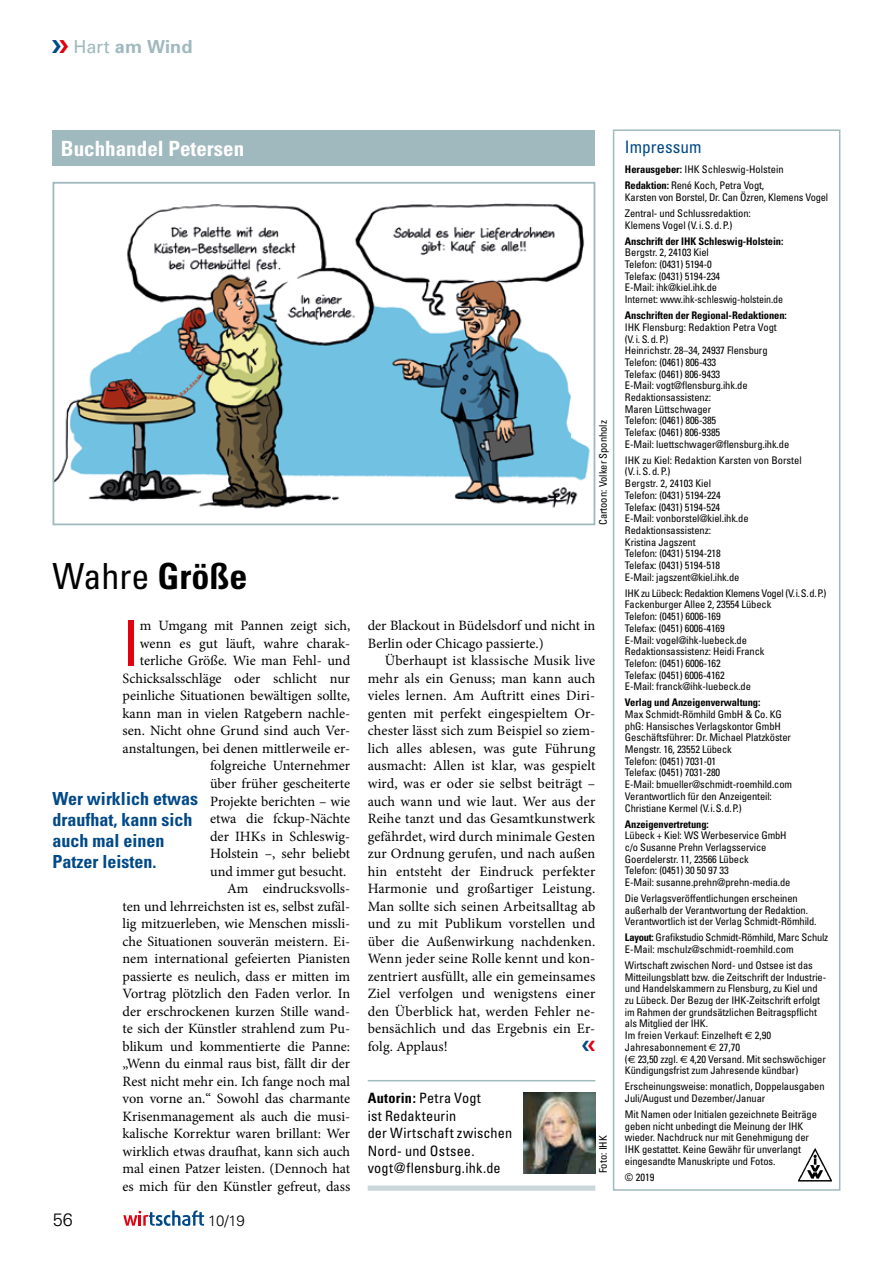
<style>
.page{position:relative;width:893px;height:1263px;background:#fff}
.page>*{position:absolute;margin:0;border:0;box-sizing:border-box;transform-origin:0 0}
.t1{font:condensed 62.7px "Univers";color:#e3000f}
.t2{font:condensed 36px "Univers";color:#000}
.t3{font:700 condensed 21px "Univers";color:#fff}
.t4{font:700 condensed 18px/21px "Univers";color:#004988}
.t5{font:700 18px "Univers";letter-spacing:.005em;color:#a0b9be}
.t6{font:300 18px "Univers";color:#000}
.t7{font:condensed 17.25px "Univers";color:#004988}
.t8{font:300 15px "Univers";color:#000}
.t9{font:14.25px/17.5px "Minion Pro";color:#000}
.t10{font:condensed 14.25px/17.5px "Univers";letter-spacing:.01em;color:#000}
.t11{font:condensed 10.5px/11.7px "Univers";letter-spacing:-.01em;color:#000}
.t12{font:700 condensed 10.5px "Univers";letter-spacing:-.01em;color:#000}
.s1{font-weight:400}
.s2{font-weight:700}
.s3{font-family:"Euro Sans";font-stretch:normal}
</style>
<div class="page">
<svg style="left:123px;top:1210px;width:81px;height:16px"></svg>
<hr style="left:368px;top:1080px;width:227px;height:1px;background:#a0b9be">
<div style="left:368px;top:1185px;width:227px;height:6px;background:#c9d7da"></div>
<div style="left:52px;top:130px;width:543px;height:35px;background:#a0b9be"></div>
<img style="left:56px;top:203px;width:534px;height:306px">
<div style="left:53px;top:182px;width:542px;height:343px;border:2px solid #a0b9be"></div>
<img style="left:798px;top:1148px;width:34px;height:33px">
<div style="left:613px;top:129px;width:227px;height:1062px;border:2px solid #a0b9be"></div>
<img style="left:524px;top:1092px;width:71px;height:81px">
<h3 class="t5" style="left:73px;top:35px;width:120px"><span class="s1">Hart</span> am Wind</h3>
<h3 class="t3" style="left:61px;top:136px;width:185px">Buchhandel Petersen</h3>
<h2 class="t2" style="left:52px;top:553px;width:196px">Wahre <span class="s2">Größe</span></h2>
<h1 class="t1" style="left:123px;top:603px;width:19px">I</h1>
<p class="t9" style="left:123px;top:617px;width:229px;text-align:right">m Umgang mit Pannen zeigt sich, wenn es gut läuft, wahre charak&shy;terliche Größe. Wie man Fehl- und Schicksalsschläge oder schlicht nur peinliche Situationen bewältigen sollte, kann man in vielen Ratgebern nachle&shy;sen. Nicht ohne Grund sind auch Ver&shy;anstaltungen, bei denen mittlerweile er&shy;folgreiche Unternehmer<br>über früher gescheiterte<br>Projekte berichten – wie<br>etwa die fckup-Nächte<br>der IHKs in Schleswig-<br>Holstein –, sehr beliebt<br>und immer gut besucht.<br>Am eindrucksvolls-<br>ten und lehrreichsten ist es, selbst zufäl&shy;lig mitzuerleben, wie Menschen missli&shy;che Situationen souverän meistern. Ei&shy;nem international gefeierten Pianisten passierte es neulich, dass er mitten im Vortrag plötzlich den Faden verlor. In der erschrockenen kurzen Stille wand&shy;te sich der Künstler strahlend zum Pu&shy;blikum und kommentierte die Panne: „Wenn du einmal raus bist, fällt dir der Rest nicht mehr ein. Ich fange noch mal von vorne an.“ Sowohl das charmante Krisenmanagement als auch die musi&shy;kalische Korrektur waren brillant: Wer wirklich etwas draufhat, kann sich auch mal einen Patzer leisten. (Dennoch hat es mich für den Künstler gefreut, dass</p>
<h3 class="t4" style="left:52px;top:788px;width:147px">Wer wirklich etwas draufhat, kann sich auch mal einen<br>Patzer leisten.</h3>
<h3 class="t6" style="left:53px;top:1208px;width:22px">56</h3>
<h3 class="t8" style="left:208px;top:1211px;width:38px">10/19</h3>
<p class="t11" style="left:597px;top:525px;width:107px;rotate:-90deg">Cartoon: Volker Sponholz</p>
<h3 class="t9" style="left:368px;top:617px;width:229px">der Blackout in Büdelsdorf und nicht in<br>Berlin oder Chicago passierte.)</h3>
<p class="t9" style="left:368px;top:652px;width:229px;text-align:justify;text-indent:17px">Überhaupt ist klassische Musik live mehr als ein Genuss; man kann auch vieles lernen. Am Auftritt eines Diri&shy;genten mit perfekt eingespieltem Or&shy;chester lässt sich zum Beispiel so ziem&shy;lich alles ablesen, was gute Führung ausmacht: Allen ist klar, was gespielt wird, was er oder sie selbst beiträgt – auch wann und wie laut. Wer aus der Reihe tanzt und das Gesamtkunstwerk gefährdet, wird durch minimale Gesten zur Ordnung gerufen, und nach außen hin entsteht der Eindruck perfekter Harmonie und großartiger Leistung.<br>Man sollte sich seinen Arbeitsalltag ab und zu mit Publikum vorstellen und über die Außenwirkung nachdenken.<br>Wenn jeder seine Rolle kennt und kon&shy;zentriert ausfüllt, alle ein gemeinsames Ziel verfolgen und wenigstens einer den Überblick hat, werden Fehler ne&shy;bensächlich und das Ergebnis ein Er&shy;folg. Applaus!</p>
<h3 class="t10" style="left:368px;top:1089px;width:146px"><span class="s2">Autorin:</span> Petra Vogt<br>ist Redakteurin<br>der Wirtschaft zwischen<br>Nord- und Ostsee. vogt@flensburg.ihk.de</h3>
<p class="t11" style="left:597px;top:1173px;width:39px;rotate:-90deg">Foto: IHK</p>
<h3 class="t7" style="left:625px;top:136px;width:78px">Impressum</h3>
<p class="t11" style="left:625px;top:162px;width:160px;line-height:15.9px"><span class="s2">Herausgeber:</span> IHK Schleswig-Holstein<br><span class="s2">Redaktion:</span> René Koch, Petra Vogt,</p>
<p class="t11" style="left:625px;top:189px;width:205px;line-height:15.9px">Karsten von Borstel, Dr. Can Özren, Klemens Vogel<br>Zentral- und Schlussredaktion:</p>
<p class="t11" style="left:625px;top:219px;width:109px">Klemens Vogel (V. i.S.d.P.)</p>
<p class="t12" style="left:625px;top:234px;width:160px">Anschrift der IHK Schleswig-Holstein:</p>
<p class="t11" style="left:625px;top:247px;width:160px">Bergstr. 2, 24103 Kiel<br>Telefon: (0431) 5194-0<br>Telefax: (0431) 5194-234<br>E-Mail: ihk@kiel.ihk.de<br>Internet: www.ihk-schleswig-holstein.de</p>
<p class="t12" style="left:625px;top:309px;width:163px">Anschriften der Regional-Redaktionen:</p>
<p class="t11" style="left:625px;top:321px;width:166px">IHK Flensburg: Redaktion Petra Vogt<br>(V. i. S. d. P.)<br>Heinrichstr. 28–34, 24937 Flensburg<br>Telefon: (0461) 806-433<br>Telefax: (0461) 806-9433<br>E-Mail: vogt@flensburg.ihk.de<br>Redaktionsassistenz:<br>Maren Lüttschwager<br>Telefon: (0461) 806-385<br>Telefax: (0461) 806-9385<br>E-Mail: luettschwager@flensburg.ihk.de</p>
<p class="t11" style="left:625px;top:454px;width:178px">IHK zu Kiel: Redaktion Karsten von Borstel (V. i.S. d.P.)<br>Bergstr. 2, 24103 Kiel<br>Telefon: (0431) 5194-224<br>Telefax: (0431) 5194-524<br>E-Mail: vonborstel@kiel.ihk.de<br>Redaktionsassistenz:<br>Kristina Jagszent<br>Telefon: (0431) 5194-218<br>Telefax: (0431) 5194-518<br>E-Mail: jagszent@kiel.ihk.de</p>
<p class="t11" style="left:625px;top:587px;width:203px">IHK zu Lübeck: Redaktion Klemens Vogel (V.i.S.d.P.)<br>Fackenburger Allee 2, 23554 Lübeck<br>Telefon: (0451) 6006-169<br>Telefax: (0451) 6006-4169<br>E-Mail: vogel@ihk-luebeck.de<br>Redaktionsassistenz: Heidi Franck<br>Telefon: (0451) 6006-162<br>Telefax: (0451) 6006-4162<br>E-Mail: franck@ihk-luebeck.de</p>
<p class="t12" style="left:625px;top:696px;width:137px">Verlag und Anzeigenverwaltung:</p>
<p class="t11" style="left:625px;top:708px;width:169px">Max Schmidt-Römhild GmbH &amp; Co. KG phG: Hansisches Verlagskontor GmbH Geschäftsführer: Dr. Michael Platzköster Mengstr. 16, 23552 Lübeck<br>Telefon: (0451) 7031-01<br>Telefax: (0451) 7031-280<br>E-Mail: bmueller@schmidt-roemhild.com Verantwortlich für den Anzeigenteil:<br>Christiane Kermel (V.i.S.d.P.)</p>
<p class="t12" style="left:625px;top:817px;width:85px">Anzeigenvertretung:</p>
<p class="t11" style="left:625px;top:829px;width:167px">Lübeck + Kiel: WS Werbeservice GmbH c/o Susanne Prehn Verlagsservice Goerdelerstr. 11, 23566 Lübeck<br>Telefon: (0451) 30 50 97 33<br>E-Mail: susanne.prehn@prehn-media.de</p>
<p class="t11" style="left:625px;top:892px;width:193px">Die Verlagsveröffentlichungen erscheinen außerhalb der Verantwortung der Redaktion.<br>Verantwortlich ist der Verlag Schmidt-Römhild.</p>
<p class="t11" style="left:625px;top:931px;width:205px"><span class="s2">Layout:</span> Grafikstudio Schmidt-Römhild, Marc Schulz<br>E-Mail: mschulz@schmidt-roemhild.com</p>
<p class="t11" style="left:625px;top:959px;width:203px">Wirtschaft zwischen Nord- und Ostsee ist das Mitteilungsblatt bzw. die Zeitschrift der Industrie&shy;und Handelskammern zu Flensburg, zu Kiel und zu Lübeck. Der Bezug der IHK-Zeitschrift erfolgt im Rahmen der grundsätzlichen Beitragspflicht als Mitglied der IHK.<br>Im freien Verkauf: Einzelheft <span class="s3">€</span> 2,90<br>Jahresabonnement <span class="s3">€</span> 27,70<br>(<span class="s3">€</span> 23,50 zzgl. <span class="s3">€</span> 4,20 Versand. Mit sechswöchiger Kündigungsfrist zum Jahresende kündbar)</p>
<p class="t11" style="left:625px;top:1080px;width:201px">Erscheinungsweise: monatlich, Doppelausgaben<br>Juli/August und Dezember/Januar</p>
<p class="t11" style="left:625px;top:1108px;width:193px">Mit Namen oder Initialen gezeichnete Beiträge geben nicht unbedingt die Meinung der IHK wieder. Nachdruck nur mit Genehmigung der IHK gestattet. Keine Gewähr für unverlangt eingesandte Manuskripte und Fotos.</p>
<p class="t11" style="left:625px;top:1171px;width:31px">© 2019</p>
</div>
